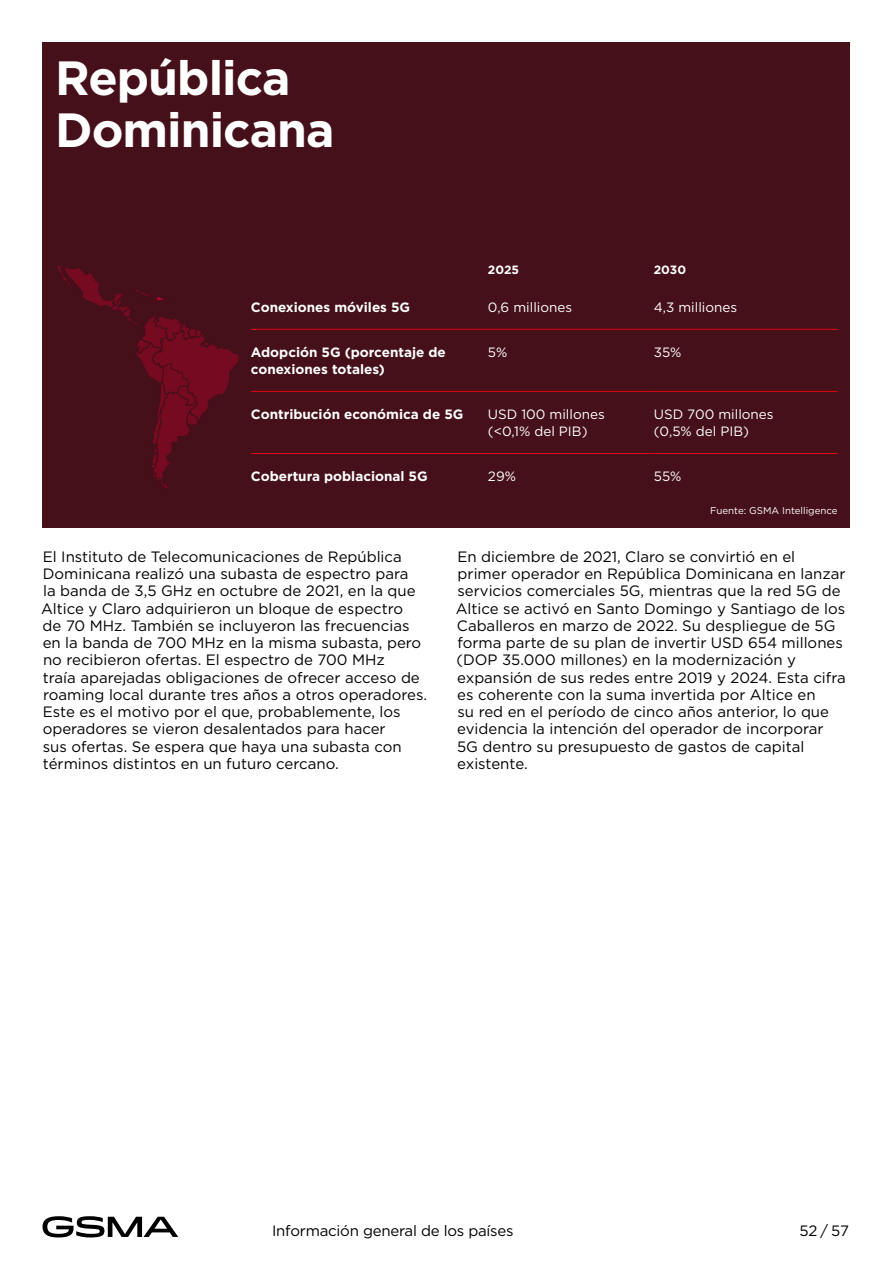
<style>
.page{position:relative;width:893px;height:1263px;background:#fff}
.page>*{position:absolute;margin:0;border:0;box-sizing:border-box;transform-origin:0 0}
.t1{font:700 48px/51.8px "Gotham";letter-spacing:-.02em;color:#fff}
.B1{font:15px/17.2px "Gotham";color:#000}
.B1-2{font:700 13.5px/17.2px "Gotham";color:#fff}
.B1-3{font:13.5px/17.2px "Gotham";color:#fff}
.B1-4{font:700 12px "Gotham";color:#fff}
.Fig_source{font:9.75px "Gotham";color:#fff}
</style>
<div class="page">
<div style="left:43px;top:43px;width:807px;height:239px;background:#45101a"></div>
<svg style="left:43px;top:1216px;width:135px;height:21px"></svg>
<div style="left:43px;top:258px;width:807px;height:269px;background:#45101a"></div>
<hr style="left:251px;top:329px;width:237px;height:1px;background:#e30613">
<hr style="left:488px;top:329px;width:166px;height:1px;background:#e30613">
<hr style="left:654px;top:329px;width:184px;height:1px;background:#e30613">
<hr style="left:251px;top:391px;width:237px;height:1px;background:#e30613">
<hr style="left:488px;top:391px;width:166px;height:1px;background:#e30613">
<hr style="left:654px;top:391px;width:184px;height:1px;background:#e30613">
<hr style="left:251px;top:453px;width:237px;height:1px;background:#e30613">
<hr style="left:488px;top:453px;width:166px;height:1px;background:#e30613">
<hr style="left:654px;top:453px;width:184px;height:1px;background:#e30613">
<svg style="left:57px;top:266px;width:182px;height:223px"></svg>
<h1 class="t1" style="left:55px;top:52px;width:281px">República<br>Dominicana</h1>
<p class="B1-4" style="left:488px;top:262px;width:33px">2025</p>
<p class="B1-4" style="left:654px;top:262px;width:34px">2030</p>
<p class="B1-2" style="left:251px;top:299px;width:161px">Conexiones móviles 5G</p>
<p class="B1-3" style="left:488px;top:299px;width:86px">0,6 milliones</p>
<p class="B1-3" style="left:654px;top:299px;width:85px">4,3 milliones</p>
<p class="B1-2" style="left:251px;top:344px;width:196px">Adopción 5G (porcentaje de conexiones totales)</p>
<p class="B1-3" style="left:488px;top:343px;width:21px">5%</p>
<p class="B1-3" style="left:654px;top:343px;width:29px">35%</p>
<p class="B1-2" style="left:251px;top:406px;width:214px">Contribución económica de 5G</p>
<p class="B1-3" style="left:488px;top:405px;width:118px">USD 100 millones (&lt;0,1% del PIB)</p>
<p class="B1-3" style="left:654px;top:405px;width:121px">USD 700 millones (0,5% del PIB)</p>
<p class="B1-2" style="left:251px;top:468px;width:178px">Cobertura poblacional 5G</p>
<p class="B1-3" style="left:488px;top:468px;width:30px">29%</p>
<p class="B1-3" style="left:654px;top:468px;width:29px">55%</p>
<p class="Fig_source" style="left:710px;top:504px;width:129px">Fuente: GSMA Intelligence</p>
<p class="B1" style="left:41px;top:547px;width:388px">El Instituto de Telecomunicaciones de República Dominicana realizó una subasta de espectro para<br>la banda de 3,5 GHz en octubre de 2021, en la que Altice y Claro adquirieron un bloque de espectro<br>de 70 MHz. También se incluyeron las frecuencias en la banda de 700 MHz en la misma subasta, pero no recibieron ofertas. El espectro de 700 MHz<br>traía aparejadas obligaciones de ofrecer acceso de roaming local durante tres años a otros operadores.<br>Este es el motivo por el que, probablemente, los operadores se vieron desalentados para hacer<br>sus ofertas. Se espera que haya una subasta con términos distintos en un futuro cercano.</p>
<p class="B1" style="left:456px;top:547px;width:392px">En diciembre de 2021, Claro se convirtió en el primer operador en República Dominicana en lanzar servicios comerciales 5G, mientras que la red 5G de Altice se activó en Santo Domingo y Santiago de los Caballeros en marzo de 2022. Su despliegue de 5G forma parte de su plan de invertir USD 654 millones (DOP 35.000 millones) en la modernización y expansión de sus redes entre 2019 y 2024. Esta cifra es coherente con la suma invertida por Altice en<br>su red en el período de cinco años anterior, lo que evidencia la intención del operador de incorporar 5G dentro su presupuesto de gastos de capital existente.</p>
<p class="B1" style="left:272px;top:1222px;width:243px">Información general de los países</p>
<p class="B1" style="left:799px;top:1222px;width:51px">52 / 57</p>
</div>
